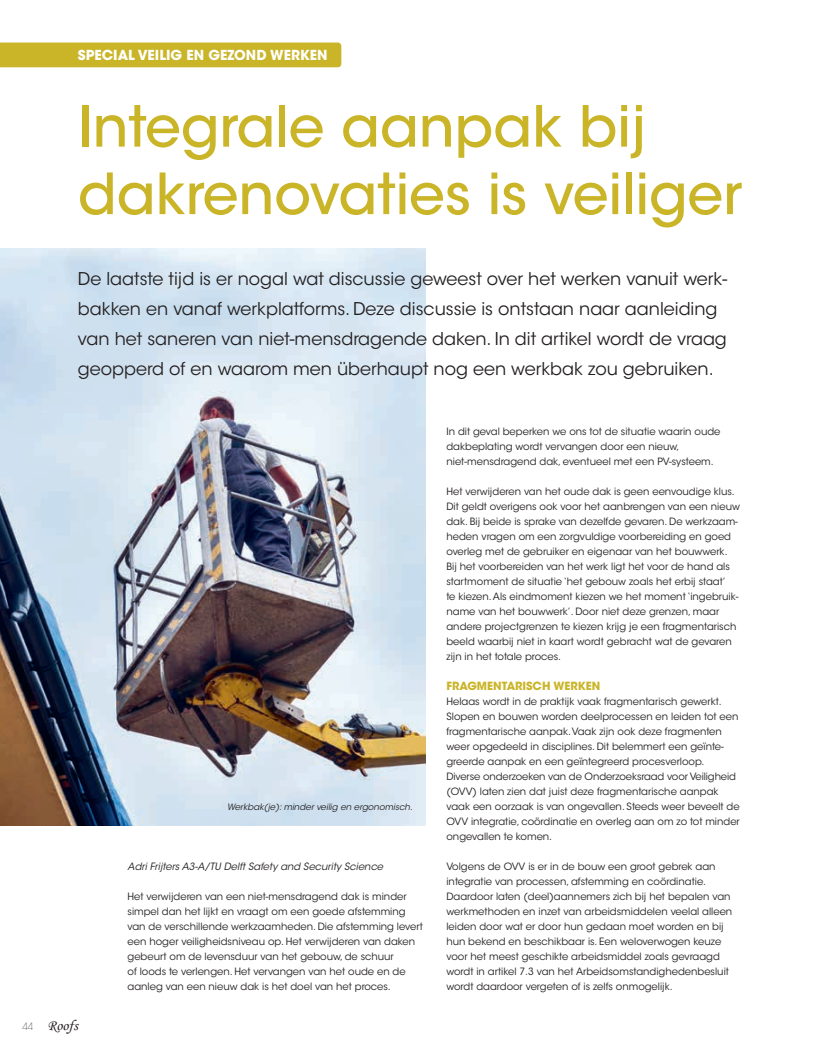
<style>
.page{position:relative;width:815px;height:1063px;background:#fff}
.page>*{position:absolute;margin:0;border:0;box-sizing:border-box;transform-origin:0 0}
.t1{font:500 56.25px/67.5px "ITC Avant Garde Std";color:#cab427}
.t2{font:17.5px/30px "ITC Avant Garde Std";color:#231f20}
.t3{font:15px "Monotype Corsiva";color:#231f20}
.t4{font:700 13.75px "ITC Avant Garde Std";color:#fff}
.t5{font:700 11.25px "ITC Avant Garde Std";color:#cab427}
.t6{font:10px/15px "ITC Avant Garde Std";color:#231f20}
.t7{font:italic 10px "ITC Avant Garde Std";color:#231f20}
.t8{font:italic 8.75px "ITC Avant Garde Std";color:#231f20}
.s1{font-family:"ITC Avant Garde Std";font-weight:200;font-size:10px}
</style>
<div class="page">
<img style="left:0;top:248px;width:425px;height:577px">
<div style="left:0;top:43px;width:341px;height:24px;background:#cab427"></div>
<h3 class="t4" style="left:78px;top:46px;width:251px">SPECIAL VEILIG EN GEZOND WERKEN</h3>
<h1 class="t1" style="left:78px;top:93px;width:666px">Integrale aanpak bij dakrenovaties is veiliger</h1>
<p class="t2" style="left:78px;top:264px;width:651px">De laatste tijd is er nogal wat discussie geweest over het werken vanuit werk&shy;bakken en vanaf werkplatforms. Deze discussie is ontstaan naar aanleiding van het saneren van niet-mensdragende daken. In dit artikel wordt de vraag geopperd of en waarom men überhaupt nog een werkbak zou gebruiken.</p>
<h3 class="t3" style="left:22px;top:1017px;width:57px"><span class="s1">44</span> Roofs</h3>
<p class="t8" style="left:227px;top:802px;width:187px">Werkbak(je): minder veilig en ergonomisch.</p>
<p class="t7" style="left:128px;top:860px;width:257px">Adri Frijters A3-A/TU Delft Safety and Security Science</p>
<p class="t6" style="left:128px;top:889px;width:297px">Het verwijderen van een niet-mensdragend dak is minder simpel dan het lijkt en vraagt om een goede afstemming van de verschillende werkzaamheden. Die afstemming levert een hoger veiligheidsniveau op. Het verwijderen van daken gebeurt om de levensduur van het gebouw, de schuur<br>of loods te verlengen. Het vervangen van het oude en de aanleg van een nieuw dak is het doel van het proces.</p>
<p class="t6" style="left:446px;top:424px;width:276px">In dit geval beperken we ons tot de situatie waarin oude dakbeplating wordt vervangen door een nieuw, niet-mensdragend dak, eventueel met een PV-systeem.</p>
<p class="t6" style="left:446px;top:484px;width:295px">Het verwijderen van het oude dak is geen eenvoudige klus.<br>Dit geldt overigens ook voor het aanbrengen van een nieuw dak. Bij beide is sprake van dezelfde gevaren. De werkzaam&shy;heden vragen om een zorgvuldige voorbereiding en goed overleg met de gebruiker en eigenaar van het bouwwerk.<br>Bij het voorbereiden van het werk ligt het voor de hand als startmoment de situatie ‘het gebouw zoals het erbij staat’<br>te kiezen. Als eindmoment kiezen we het moment ‘ingebruik&shy;name van het bouwwerk’. Door niet deze grenzen, maar andere projectgrenzen te kiezen krijg je een fragmentarisch beeld waarbij niet in kaart wordt gebracht wat de gevaren zijn in het totale proces.</p>
<p class="t5" style="left:446px;top:679px;width:155px">FRAGMENTARISCH WERKEN</p>
<p class="t6" style="left:446px;top:694px;width:295px">Helaas wordt in de praktijk vaak fragmentarisch gewerkt.<br>Slopen en bouwen worden deelprocessen en leiden tot een fragmentarische aanpak. Vaak zijn ook deze fragmenten weer opgedeeld in disciplines. Dit belemmert een geïnte&shy;greerde aanpak en een geïntegreerd procesverloop.<br>Diverse onderzoeken van de Onderzoeksraad voor Veiligheid (OVV) laten zien dat juist deze fragmentarische aanpak vaak een oorzaak is van ongevallen. Steeds weer beveelt de OVV integratie, coördinatie en overleg aan om zo tot minder ongevallen te komen.</p>
<p class="t6" style="left:446px;top:859px;width:287px">Volgens de OVV is er in de bouw een groot gebrek aan integratie van processen, afstemming en coördinatie.<br>Daardoor laten (deel)aannemers zich bij het bepalen van werkmethoden en inzet van arbeidsmiddelen veelal alleen leiden door wat er door hun gedaan moet worden en bij hun bekend en beschikbaar is. Een weloverwogen keuze voor het meest geschikte arbeidsmiddel zoals gevraagd wordt in artikel 7.3 van het Arbeidsomstandighedenbesluit wordt daardoor vergeten of is zelfs onmogelijk.</p>
</div>
